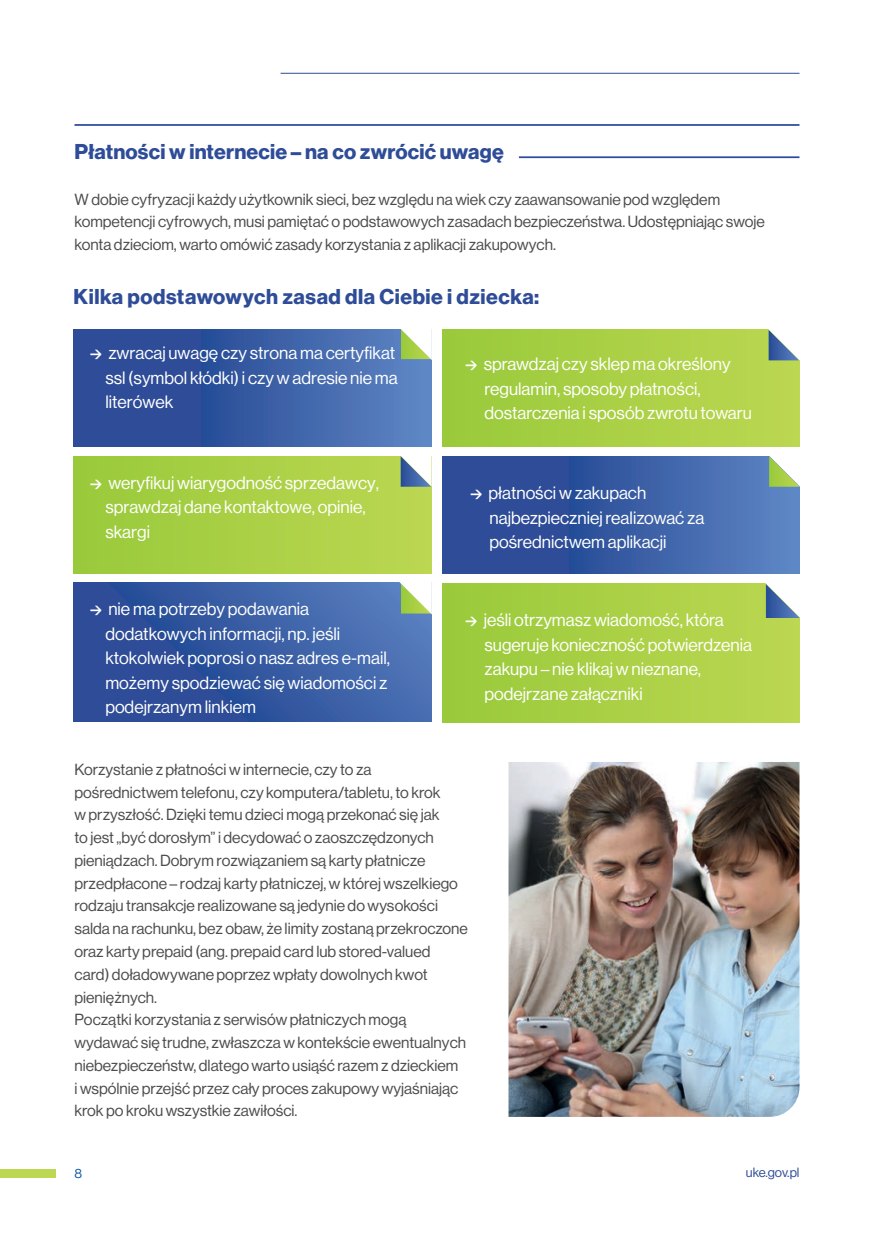
<style>
.page{position:relative;width:874px;height:1241px;background:#fff}
.page>*{position:absolute;margin:0;border:0;box-sizing:border-box;transform-origin:0 0}
.t1{font:21px "N Haas Grotesk DS Pro 75 Bd";letter-spacing:.01em;color:#2e4c97}
.t2{font:17.5px/24.5px "N Haas Grotesk DS Pro 55 Rg";color:#fff}
.t3{font:15.75px/22.8px "N Haas Grotesk DS Pro 55 Rg";color:#4b4c4d}
.t4{font:13.12px "N Haas Grotesk DS Pro 55 Rg";color:#2e4c97}
.t5{font:13.12px "N Haas Grotesk DS Pro 55 Rg";color:#0c58a7}
.s1{font-family:"Plus Jakarta Sans";font-weight:500}
</style>
<div class="page">
<div style="left:0;top:1168px;width:56px;height:9px;background:#bcd752"></div>
<hr style="left:280px;top:73px;width:519px;height:1px;background:#2e4c97">
<svg style="left:74px;top:583px;width:357px;height:139px;background:#395ba3"></svg>
<hr style="left:518px;top:156px;width:281px;height:2px;background:#2e4c97">
<hr style="left:74px;top:124px;width:725px;height:2px;background:#2e4c97">
<svg style="left:74px;top:330px;width:357px;height:116px;background:#3b5ea5"></svg>
<div style="left:74px;top:456px;width:357px;height:117px;background:linear-gradient(to right,#9aca3b,#bbd652)"></div>
<div style="left:442px;top:330px;width:357px;height:116px;background:linear-gradient(to right,#99ca3b,#bbd651)"></div>
<svg style="left:442px;top:456px;width:357px;height:117px;background:#3b5ea5"></svg>
<div style="left:442px;top:583px;width:357px;height:139px;background:linear-gradient(to right,#99ca3b,#bcd751)"></div>
<svg style="left:761px;top:329px;width:38px;height:31px"></svg>
<svg style="left:761px;top:456px;width:38px;height:30px"></svg>
<svg style="left:757px;top:583px;width:42px;height:35px"></svg>
<svg style="left:393px;top:456px;width:38px;height:30px"></svg>
<svg style="left:394px;top:329px;width:37px;height:31px"></svg>
<svg style="left:394px;top:582px;width:37px;height:32px"></svg>
<img style="left:508px;top:762px;width:291px;height:354px">
<h4 class="t1" style="left:74px;top:139px;width:430px">Płatności w internecie – na co zwr ócić uwagę</h4>
<p class="t3" style="left:74px;top:188px;width:691px">W dobie cyfryzacji każdy użytkownik sieci, bez względu na wiek czy zaawansowanie pod względem kompetencji cyfrowych, musi pamiętać o podstawowych zasadach bezpieczeństwa. Udostępniając swoje konta dzieciom, warto omó wić zasady korzystania z aplikacji zakupowych.</p>
<h4 class="t1" style="left:74px;top:284px;width:467px">Kilka podstawowych zasad dla Ciebie i dziecka:</h4>
<p class="t2" style="left:105px;top:341px;width:294px;text-indent:-16px"><span class="s1">→</span> zwracaj uwagę czy strona ma certyfkat ssl (symbol kłódki) i czy w adresie nie ma literówek</p>
<p class="t2" style="left:105px;top:470px;width:275px;text-indent:-16px"><span class="s1">→</span> weryfkuj wiarygodność sprzedawcy, sprawdzaj dane kontaktowe, opinie, skargi</p>
<p class="t2" style="left:484px;top:352px;width:269px;text-indent:-20px"><span class="s1">→</span> sprawdzaj czy sklep ma określony regulamin, sposoby płatności, dostarczenia i spos ób zwrotu towaru</p>
<p class="t2" style="left:489px;top:481px;width:216px;text-indent:-20px"><span class="s1">→</span> płatności w zakupach najbezpieczniej realizować za pośrednictwem aplikacji</p>
<p class="t2" style="left:105px;top:596px;width:286px;text-indent:-16px"><span class="s1">→</span> nie ma potrzeby podawania dodatkowych informacji, np. jeśli ktokolwiek poprosi o nasz adres e-mail, możemy spodziewać się wiadomości z podejrzanym linkiem</p>
<p class="t2" style="left:484px;top:607px;width:269px;text-indent:-20px"><span class="s1">→</span> jeśli otrzymasz wiadomość, kt óra sugeruje konieczność potwierdzenia zakupu – nie klikaj w nieznane, podejrzane załączniki</p>
<p class="t3" style="left:74px;top:758px;width:395px">Korzystanie z płatności w internecie, czy to za pośrednictwem telefonu, czy komputera/tabletu, to krok<br>w przyszłość. Dzięki temu dzieci mogą przekonać się jak<br>to jest „być dorosłym” i decydować o zaoszczędzonych pieniądzach. Dobrym rozwiązaniem są karty płatnicze przedpłacone – rodzaj karty płatniczej, w której wszelkiego rodzaju transakcje realizowane są jedynie do wysokości salda na rachunku, bez obaw, że limity zostaną przekroczone oraz karty prepaid (ang. prepaid card lub stored-valued card) doładowywane poprzez wpłaty dowolnych kwot pieniężnych.<br>Początki korzystania z serwisów płatniczych mogą wydawać się trudne, zwłaszcza w kontekście ewentualnych niebezpieczeństw, dlatego warto usiąść razem z dzieckiem<br>i wspólnie przejść przez cały proces zakupowy wyjaśniając krok po kroku wszystkie zawiłości.</p>
<p class="t5" style="left:74px;top:1165px;width:9px">8</p>
<p class="t4" style="left:745px;top:1165px;width:55px">uke.gov.pl</p>
</div>
